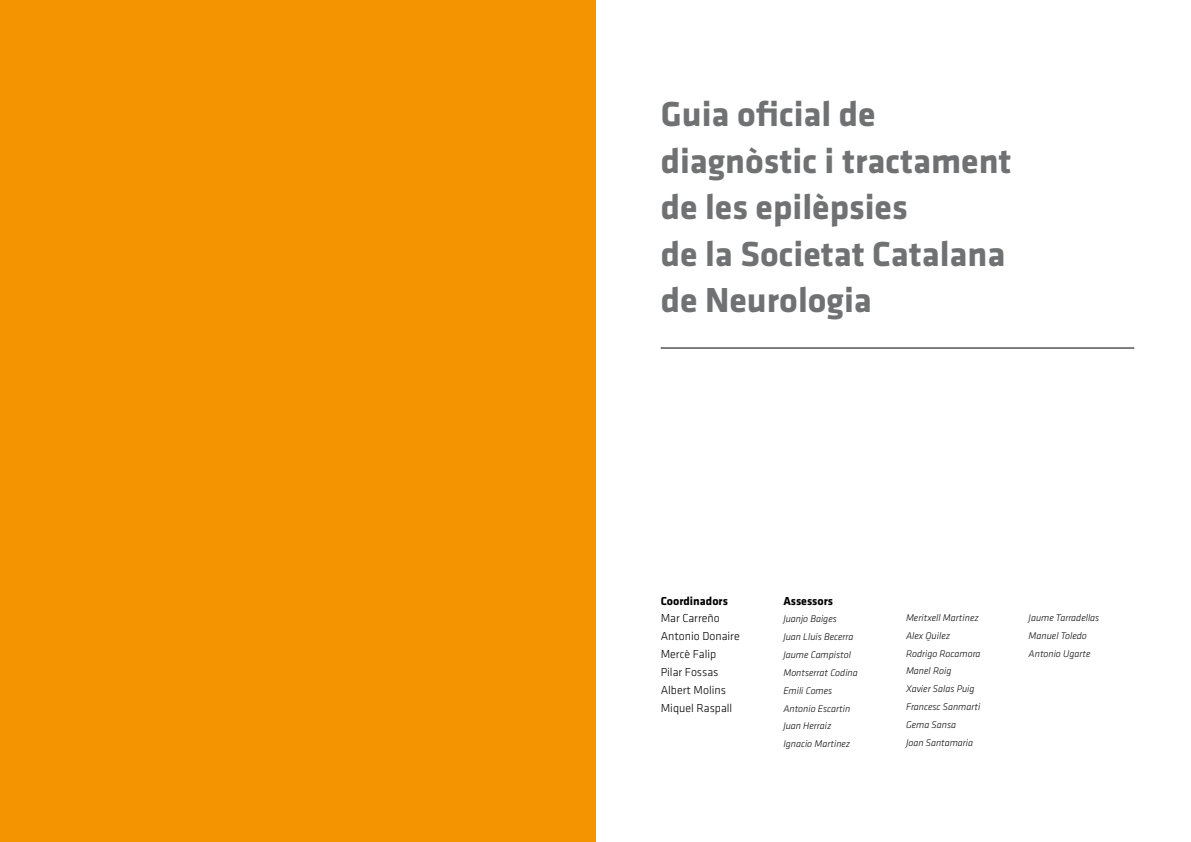
<style>
.page{position:relative;width:1191px;height:842px;background:#fff}
.page>*{position:absolute;margin:0;border:0;box-sizing:border-box;transform-origin:0 0}
.t1{font:700 36px/46.5px "Klavika";color:#707172}
.t2{font:300 12px/17.8px "Klavika";color:#000}
.t3{font:700 12px "Klavika";color:#000}
.t4{font:italic 300 10px/17.8px "Klavika";color:#000}
</style>
<div class="page">
<hr style="left:660px;top:348px;width:474px;height:1px;background:#000">
<div style="left:0;top:0;width:595px;height:842px;background:#f39400"></div>
<h1 class="t1" style="left:660px;top:89px;width:352px">Guia oficial de diagnòstic i tractament de les epilèpsies<br>de la Societat Catalana de Neurologia</h1>
<p class="t3" style="left:660px;top:592px;width:69px">Coordinadors</p>
<p class="t2" style="left:660px;top:609px;width:81px">Mar Carreño<br>Antonio Donaire<br>Mercè Falip<br>Pilar Fossas<br>Albert Molins<br>Miquel Raspall</p>
<p class="t3" style="left:783px;top:592px;width:51px">Assessors</p>
<p class="t4" style="left:783px;top:610px;width:76px">Juanjo Baiges<br>Juan Lluis Becerra<br>Jaume Campistol<br>Montserrat Codina<br>Emili Comes<br>Antonio Escartin<br>Juan Herraiz<br>Ignacio Martinez</p>
<p class="t4" style="left:906px;top:609px;width:76px">Meritxell Martinez<br>Alex Quilez<br>Rodrigo Rocamora<br>Manel Roig<br>Xavier Salas Puig<br>Francesc Sanmarti<br>Gema Sansa<br>Joan Santamaria</p>
<p class="t4" style="left:1028px;top:608px;width:72px">Jaume Tarradellas<br>Manuel Toledo<br>Antonio Ugarte</p>
</div>
